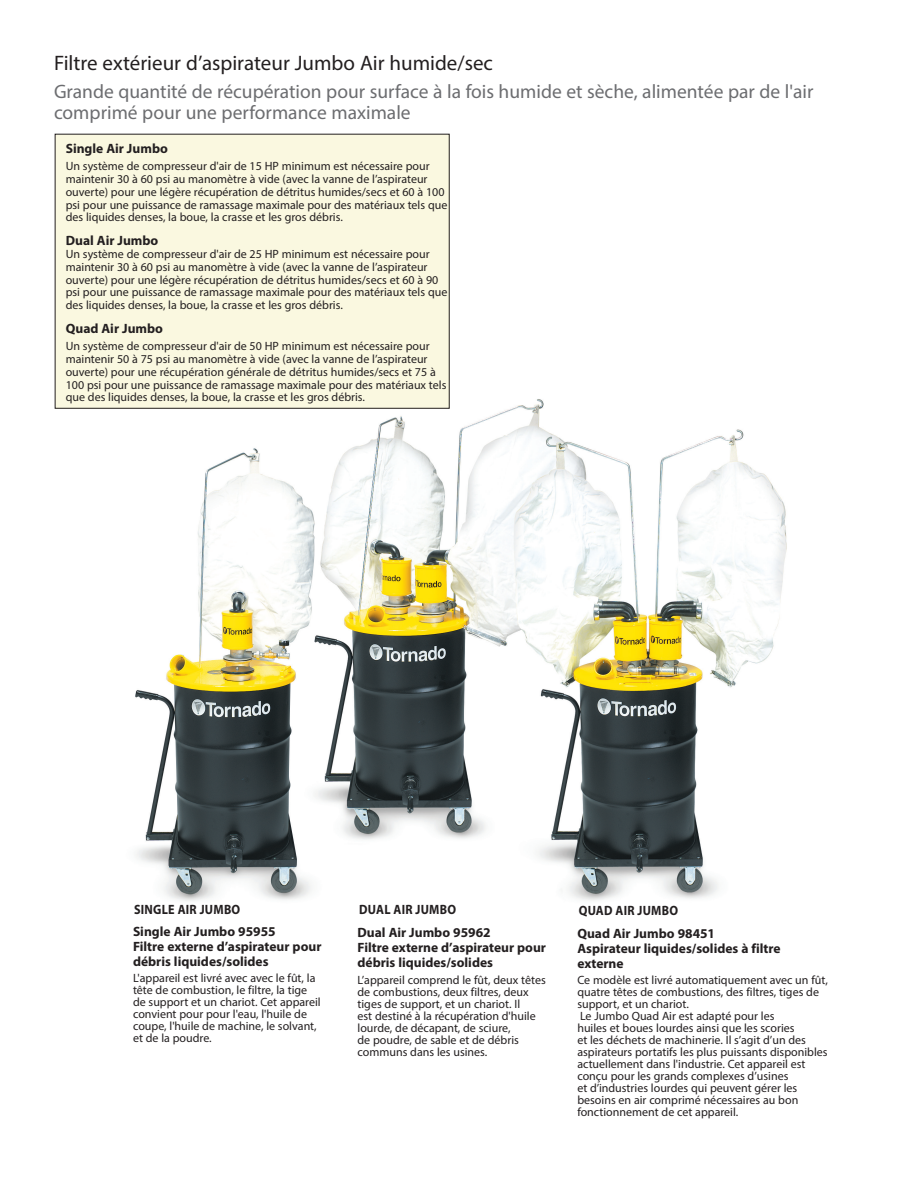
<style>
.page{position:relative;width:918px;height:1188px;background:#fff}
.page>*{position:absolute;margin:0;border:0;box-sizing:border-box;transform-origin:0 0}
.subhead{font:21px "Myriad Pro";color:#231f20}
.subhead-2{font:19.5px/21px "Myriad Pro";color:#6c6d70}
.bold_sub_2{font:700 13.5px/15px "Myriad Pro";color:#231f20}
.label{font:700 13.5px "Myriad Pro";letter-spacing:.02em;color:#231f20;scale:.9 1}
.caption2{font:12px/12px "Myriad Pro";color:#231f20}
</style>
<div class="page">
<img style="left:135px;top:399px;width:652px;height:502px">
<div style="left:55px;top:134px;width:394px;height:274px;background:#faf8e0"></div>
<div style="left:55px;top:134px;width:395px;height:275px;border:1px solid #231f20"></div>
<p class="subhead" style="left:54px;top:50px;width:440px">Filtre extérieur d’aspirateur Jumbo Air humide/sec</p>
<p class="subhead-2" style="left:54px;top:81px;width:761px">Grande quantité de récupération pour surface à la fois humide et sèche, alimentée par de l'air comprimé pour une performance maximale</p>
<p class="bold_sub_2" style="left:66px;top:140px;width:104px">Single Air Jumbo</p>
<p class="caption2" style="left:66px;top:160px;width:383px;line-height:12.8px">Un système de compresseur d'air de 15 HP minimum est nécessaire pour maintenir 30 à 60 psi au manomètre à vide (avec la vanne de l’aspirateur ouverte) pour une légère récupération de détritus humides/secs et 60 à 100 psi pour une puissance de ramassage maximale pour des matériaux tels que des liquides denses, la boue, la crasse et les gros débris.</p>
<p class="bold_sub_2" style="left:66px;top:233px;width:94px">Dual Air Jumbo</p>
<p class="caption2" style="left:66px;top:247px;width:383px;line-height:12.8px">Un système de compresseur d'air de 25 HP minimum est nécessaire pour maintenir 30 à 60 psi au manomètre à vide (avec la vanne de l’aspirateur ouverte) pour une légère récupération de détritus humides/secs et 60 à 90 psi pour une puissance de ramassage maximale pour des matériaux tels que des liquides denses, la boue, la crasse et les gros débris.</p>
<p class="bold_sub_2" style="left:66px;top:321px;width:99px">Quad Air Jumbo</p>
<p class="caption2" style="left:66px;top:340px;width:382px;line-height:12.8px">Un système de compresseur d'air de 50 HP minimum est nécessaire pour maintenir 50 à 75 psi au manomètre à vide (avec la vanne de l’aspirateur ouverte) pour une récupération générale de détritus humides/secs et 75 à 100 psi pour une puissance de ramassage maximale pour des matériaux tels que des liquides denses, la boue, la crasse et les gros débris.</p>
<p class="label" style="left:134px;top:900px;width:119px">SINGLE AIR JUMBO</p>
<p class="label" style="left:359px;top:901px;width:109px">DUAL AIR JUMBO</p>
<p class="label" style="left:579px;top:901px;width:112px">QUAD AIR JUMBO</p>
<p class="bold_sub_2" style="left:577px;top:925px;width:205px">Quad Air Jumbo 98451<br>Aspirateur liquides/solides à filtre externe</p>
<p class="caption2" style="left:577px;top:974px;width:252px">Ce modèle est livré automatiquement avec un fût, quatre têtes de combustions, des filtres, tiges de support, et un chariot.<br>Le Jumbo Quad Air est adapté pour les<br>huiles et boues lourdes ainsi que les scories<br>et les déchets de machinerie. Il s’agit d’un des aspirateurs portatifs les plus puissants disponibles actuellement dans l'industrie. Cet appareil est conçu pour les grands complexes d’usines<br>et d’industries lourdes qui peuvent gérer les besoins en air comprimé nécessaires au bon fonctionnement de cet appareil.</p>
<p class="bold_sub_2" style="left:133px;top:923px;width:190px">Single Air Jumbo 95955<br>Filtre externe d’aspirateur pour débris liquides/solides</p>
<p class="caption2" style="left:133px;top:972px;width:189px">L'appareil est livré avec avec le fût, la tête de combustion, le filtre, la tige de support et un chariot. Cet appareil convient pour pour l'eau, l'huile de coupe, l'huile de machine, le solvant, et de la poudre.</p>
<p class="bold_sub_2" style="left:358px;top:924px;width:190px">Dual Air Jumbo 95962<br>Filtre externe d’aspirateur pour débris liquides/solides</p>
<p class="caption2" style="left:358px;top:973px;width:190px">L’appareil comprend le fût, deux têtes de combustions, deux filtres, deux tiges de support, et un chariot. Il<br>est destiné à la récupération d'huile lourde, de décapant, de sciure,<br>de poudre, de sable et de débris communs dans les usines.</p>
</div>
